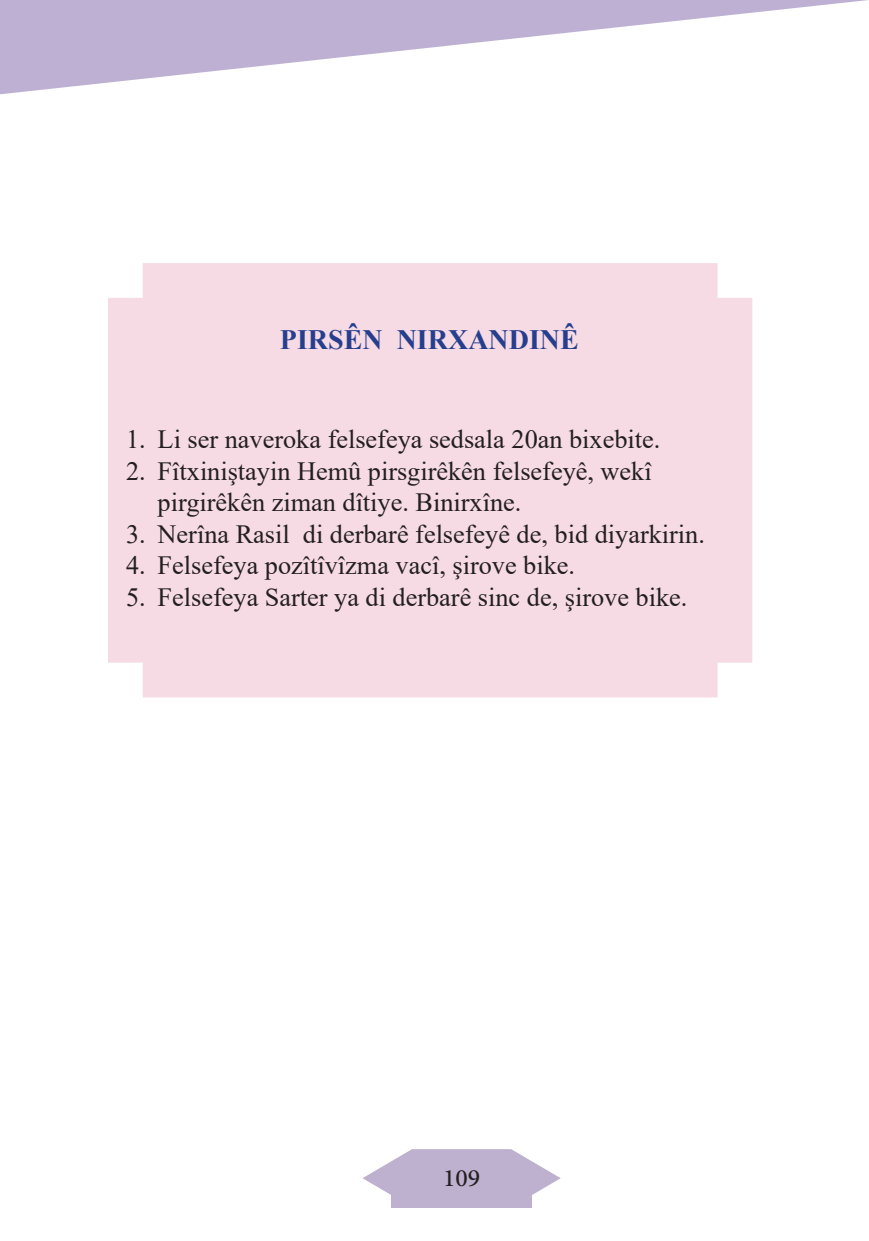
<style>
.page{position:relative;width:869px;height:1241px;background:#fff}
.page>*{position:absolute;margin:0;border:0;box-sizing:border-box;transform-origin:0 0}
.t1{font:35px "Adobe Arabic";color:#231f20}
.serenavê_pirsa{font:700 28px "Times New Roman";color:#253f8e}
.t2{font:26.25px/31.5px "Times New Roman";color:#231f20}
</style>
<div class="page">
<svg style="left:362px;top:1149px;width:198px;height:57px"></svg>
<div style="left:391px;top:1162px;width:140px;height:44px;background:#beb0cf"></div>
<svg style="left:0;top:0;width:868px;height:94px"></svg>
<div style="left:108px;top:263px;width:644px;height:434px;background:#f6dae4"></div>
<p class="serenavê_pirsa" style="left:280px;top:320px;width:300px">PIRSÊN NIRXANDINÊ</p>
<p class="t2" style="left:126px;top:422px;width:535px">1. Li ser naveroka felsefeya sedsala 20an bixebite.</p>
<p class="t2" style="left:158px;top:454px;width:495px;text-indent:-32px">2. Fîtxiniştayin Hemû pirsgirêkên felsefeyê, wekî pirgirêkên ziman dîtiye. Binirxîne.</p>
<p class="t2" style="left:126px;top:517px;width:580px">3. Nerîna Rasil di derbarê felsefeyê de, bid diyarkirin.</p>
<p class="t2" style="left:126px;top:548px;width:450px">4. Felsefeya pozîtîvîzma vacî, şirove bike.</p>
<p class="t2" style="left:126px;top:580px;width:562px">5. Felsefeya Sarter ya di derbarê sinc de, şirove bike.</p>
<h1 class="t1" style="left:443px;top:1153px;width:39px">109</h1>
</div>
